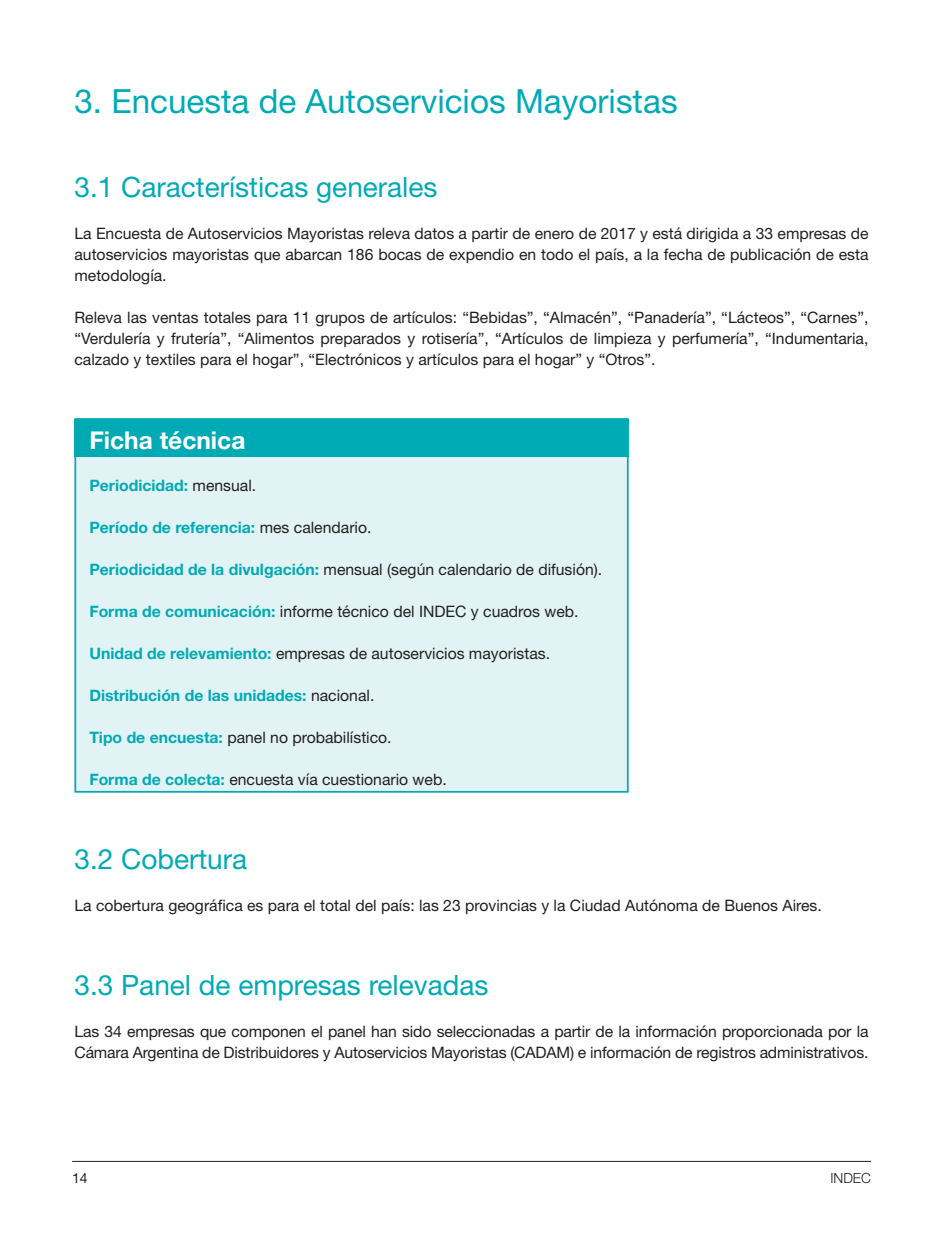
<style>
.page{position:relative;width:943px;height:1241px;background:#fff}
.page>*{position:absolute;margin:0;border:0;box-sizing:border-box;transform-origin:0 0}
.t1{font:33.25px "Helvetica Neue LT Std";color:#00aab5}
.t2{font:28px "Helvetica Neue LT Std";color:#00aab5}
.t3{font:700 24.5px "Helvetica Neue LT Std";color:#fff}
.t4{font:15.75px/21px "Helvetica Neue LT Std";color:#231f20;text-align:justify}
.t5{font:700 15.75px "Helvetica Neue LT Std";color:#00aab5}
.t6{font:300 14px "Helvetica Neue LT Std";color:#231f20}
.t7{font:14px "Helvetica Neue LT Std";color:#231f20}
.s1{font-weight:400;color:#231f20}
.s2{font-weight:700;color:#00aab5}
</style>
<div class="page">
<hr style="left:72px;top:1160px;width:799px;height:1px;background:#231f20">
<div style="left:74px;top:418px;width:554px;height:374px;background:#e2f3f5;border:2px solid #00aab5"></div>
<div style="left:74px;top:419px;width:554px;height:38px;background:#00aab5"></div>
<h1 class="t1" style="left:74px;top:81px;width:604px">3. Encuesta de Autoservicios Mayoristas</h1>
<h2 class="t2" style="left:74px;top:170px;width:364px">3.1 Características generales</h2>
<p class="t4" style="left:74px;top:222px;width:795px">La Encuesta de Autoservicios Mayoristas releva datos a partir de enero de 2017 y está dirigida a 33 empresas de autoservicios mayoristas que abarcan 186 bocas de expendio en todo el país, a la fecha de publicación de esta metodología.</p>
<p class="t4" style="left:74px;top:306px;width:795px">Releva las ventas totales para 11 grupos de artículos: “Bebidas”, “Almacén”, “Panadería”, “Lácteos”, “Carnes”, “Verdulería y frutería”, “Alimentos preparados y rotisería”, “Artículos de limpieza y perfumería”, “Indumentaria, calzado y textiles para el hogar”, “Electrónicos y artículos para el hogar” y “Otros”.</p>
<h3 class="t3" style="left:89px;top:425px;width:158px">Ficha técnica</h3>
<p class="t5" style="left:89px;top:475px;width:168px">Periodicidad: <span class="s1">mensual.</span></p>
<p class="t5" style="left:89px;top:517px;width:284px">Período de referencia: <span class="s1">mes calendario.</span></p>
<p class="t4" style="left:89px;top:558px;width:514px"><span class="s2">Periodicidad de la divulgación:</span> mensual (según calendario de difusión).</p>
<p class="t4" style="left:89px;top:600px;width:491px"><span class="s2">Forma de comunicación:</span> informe técnico del INDEC y cuadros web.</p>
<p class="t4" style="left:89px;top:642px;width:462px"><span class="s2">Unidad de relevamiento:</span> empresas de autoservicios mayoristas.</p>
<p class="t5" style="left:89px;top:685px;width:286px">Distribución de las unidades: <span class="s1">nacional.</span></p>
<p class="t4" style="left:89px;top:726px;width:304px"><span class="s2">Tipo de encuesta:</span> panel no probabilístico.</p>
<p class="t4" style="left:89px;top:768px;width:359px"><span class="s2">Forma de colecta:</span> encuesta vía cuestionario web.</p>
<h2 class="t2" style="left:74px;top:842px;width:174px">3.2 Cobertura</h2>
<p class="t4" style="left:74px;top:894px;width:749px">La cobertura geográfica es para el total del país: las 23 provincias y la Ciudad Autónoma de Buenos Aires.</p>
<h2 class="t2" style="left:74px;top:968px;width:415px">3.3 Panel de empresas relevadas</h2>
<p class="t4" style="left:74px;top:1020px;width:795px">Las 34 empresas que componen el panel han sido seleccionadas a partir de la información proporcionada por la<br>Cámara Argentina de Distribuidores y Autoservicios Mayoristas (CADAM) e información de registros administrativos.</p>
<p class="t7" style="left:72px;top:1169px;width:17px">14</p>
<p class="t6" style="left:830px;top:1168px;width:42px">INDEC</p>
</div>
